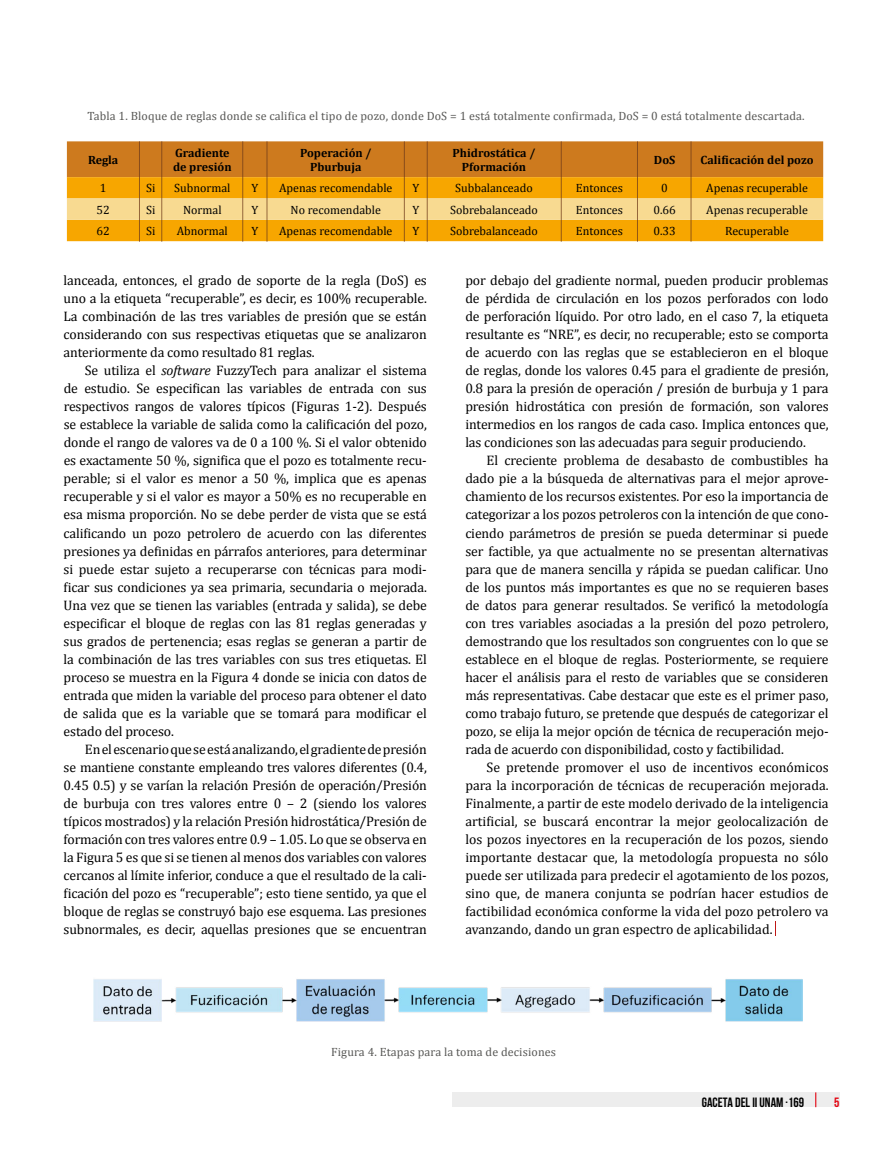
<style>
.page{position:relative;width:893px;height:1149px;background:#fff}
.page>*{position:absolute;margin:0;border:0;box-sizing:border-box;transform-origin:0 0}
.t1{font:13.8px/18px "Cambria";letter-spacing:-.01em;color:#000;text-align:justify}
.t2{font:700 13.5px "Bebas Neue";color:#000}
.t3{font:700 13.5px "Bebas Neue";color:#e30613}
.t4{font:12px "Cambria Math";color:#000}
.t5{font:12px "Cambria";letter-spacing:.01em;color:#585856}
.t6{font:700 12px/14.4px "Cambria";color:#000;text-align:center}
.s1{font-style:italic}
</style>
<div class="page">
<div style="left:452px;top:1092px;width:388px;height:14px;background:#ededed"></div>
<div style="left:67px;top:141px;width:756px;height:36px;background:#cd7a1e"></div>
<div style="left:67px;top:177px;width:756px;height:64px;background:#f7a600"></div>
<svg style="left:67px;top:198px;width:756px;height:22px;background:#f7d990"></svg>
<svg style="left:775px;top:921px;width:1px;height:13px"></svg>
<img style="left:94px;top:979px;width:709px;height:43px">
<hr style="left:139px;top:141px;width:1px;height:101px;background:#6e3a1a">
<hr style="left:161px;top:141px;width:1px;height:101px;background:#6e3a1a">
<hr style="left:242px;top:141px;width:1px;height:101px;background:#6e3a1a">
<hr style="left:267px;top:141px;width:1px;height:101px;background:#6e3a1a">
<hr style="left:404px;top:141px;width:1px;height:101px;background:#6e3a1a">
<hr style="left:561px;top:141px;width:1px;height:101px;background:#6e3a1a">
<hr style="left:637px;top:141px;width:1px;height:101px;background:#6e3a1a">
<hr style="left:691px;top:141px;width:1px;height:101px;background:#6e3a1a">
<hr style="left:427px;top:141px;width:1px;height:101px;background:#6e3a1a">
<p class="t5" style="left:88px;top:109px;width:719px">Tabla 1. Bloque de reglas donde se califica el tipo de pozo, donde DoS = 1 está totalmente confirmada, DoS = 0 está totalmente descartada.</p>
<p class="t6" style="left:88px;top:152px;width:32px">Regla</p>
<p class="t6" style="left:173px;top:145px;width:60px;text-align:left">Gradiente de presión</p>
<p class="t6" style="left:300px;top:145px;width:73px">Poperación /<br>Pburbuja</p>
<p class="t6" style="left:453px;top:145px;width:84px">Phidrostática /<br>Pformación</p>
<p class="t6" style="left:654px;top:152px;width:23px">DoS</p>
<p class="t6" style="left:701px;top:152px;width:115px">Calificación del pozo</p>
<p class="t4" style="left:100px;top:181px;width:8px">1</p>
<p class="t4" style="left:146px;top:181px;width:11px">Si</p>
<p class="t4" style="left:174px;top:181px;width:58px">Subnormal</p>
<p class="t4" style="left:252px;top:181px;width:8px">Y</p>
<p class="t4" style="left:279px;top:181px;width:115px">Apenas recomendable</p>
<p class="t4" style="left:412px;top:181px;width:8px">Y</p>
<p class="t4" style="left:455px;top:181px;width:79px">Subbalanceado</p>
<p class="t4" style="left:576px;top:181px;width:48px">Entonces</p>
<p class="t4" style="left:661px;top:181px;width:8px">0</p>
<p class="t4" style="left:706px;top:181px;width:103px">Apenas recuperable</p>
<p class="t4" style="left:97px;top:203px;width:15px">52</p>
<p class="t4" style="left:146px;top:203px;width:11px">Si</p>
<p class="t4" style="left:183px;top:203px;width:40px">Normal</p>
<p class="t4" style="left:252px;top:203px;width:8px">Y</p>
<p class="t4" style="left:291px;top:203px;width:92px">No recomendable</p>
<p class="t4" style="left:412px;top:203px;width:8px">Y</p>
<p class="t4" style="left:450px;top:203px;width:89px">Sobrebalanceado</p>
<p class="t4" style="left:576px;top:203px;width:48px">Entonces</p>
<p class="t4" style="left:653px;top:203px;width:24px">0.66</p>
<p class="t4" style="left:706px;top:203px;width:103px">Apenas recuperable</p>
<p class="t4" style="left:97px;top:224px;width:15px">62</p>
<p class="t4" style="left:146px;top:224px;width:11px">Si</p>
<p class="t4" style="left:177px;top:224px;width:53px">Abnormal</p>
<p class="t4" style="left:252px;top:224px;width:8px">Y</p>
<p class="t4" style="left:279px;top:224px;width:115px">Apenas recomendable</p>
<p class="t4" style="left:412px;top:224px;width:8px">Y</p>
<p class="t4" style="left:450px;top:224px;width:89px">Sobrebalanceado</p>
<p class="t4" style="left:576px;top:224px;width:48px">Entonces</p>
<p class="t4" style="left:653px;top:224px;width:24px">0.33</p>
<p class="t4" style="left:725px;top:224px;width:65px">Recuperable</p>
<p class="t1" style="left:465px;top:271px;width:365px">por debajo del gradiente normal, pueden producir problemas de pérdida de circulación en los pozos perforados con lodo de perforación líquido. Por otro lado, en el caso 7, la etiqueta resultante es “NRE”, es decir, no recuperable; esto se comporta de acuerdo con las reglas que se establecieron en el bloque de reglas, donde los valores 0.45 para el gradiente de presión, 0.8 para la presión de operación / presión de burbuja y 1 para presión hidrostática con presión de formación, son valores intermedios en los rangos de cada caso. Implica entonces que, las condiciones son las adecuadas para seguir produciendo.</p>
<p class="t1" style="left:465px;top:451px;width:365px;text-indent:21px">El creciente problema de desabasto de combustibles ha dado pie a la búsqueda de alternativas para el mejor aprove&shy;chamiento de los recursos existentes. Por eso la importancia de categorizar a los pozos petroleros con la intención de que cono&shy;ciendo parámetros de presión se pueda determinar si puede ser factible, ya que actualmente no se presentan alternativas para que de manera sencilla y rápida se puedan calificar. Uno de los puntos más importantes es que no se requieren bases de datos para generar resultados. Se verificó la metodología con tres variables asociadas a la presión del pozo petrolero, demostrando que los resultados son congruentes con lo que se establece en el bloque de reglas. Posteriormente, se requiere hacer el análisis para el resto de variables que se consideren más representativas. Cabe destacar que este es el primer paso, como trabajo futuro, se pretende que después de categorizar el pozo, se elija la mejor opción de técnica de recuperación mejo&shy;rada de acuerdo con disponibilidad, costo y factibilidad.</p>
<p class="t1" style="left:465px;top:757px;width:365px;text-indent:21px">Se pretende promover el uso de incentivos económicos para la incorporación de técnicas de recuperación mejorada.<br>Finalmente, a partir de este modelo derivado de la inteligencia artificial, se buscará encontrar la mejor geolocalización de los pozos inyectores en la recuperación de los pozos, siendo importante destacar que, la metodología propuesta no sólo puede ser utilizada para predecir el agotamiento de los pozos, sino que, de manera conjunta se podrían hacer estudios de factibilidad económica conforme la vida del pozo petrolero va avanzando, dando un gran espectro de aplicabilidad.</p>
<p class="t1" style="left:64px;top:271px;width:365px">lanceada, entonces, el grado de soporte de la regla (DoS) es uno a la etiqueta “recuperable”, es decir, es 100% recuperable.<br>La combinación de las tres variables de presión que se están considerando con sus respectivas etiquetas que se analizaron anteriormente da como resultado 81 reglas.</p>
<p class="t1" style="left:64px;top:361px;width:365px;text-indent:21px">Se utiliza el <span class="s1">software</span> FuzzyTech para analizar el sistema de estudio. Se especifican las variables de entrada con sus respectivos rangos de valores típicos (Figuras 1-2). Después se establece la variable de salida como la calificación del pozo, donde el rango de valores va de 0 a 100 %. Si el valor obtenido es exactamente 50 %, significa que el pozo es totalmente recu&shy;perable; si el valor es menor a 50 %, implica que es apenas recuperable y si el valor es mayor a 50% es no recuperable en esa misma proporción. No se debe perder de vista que se está calificando un pozo petrolero de acuerdo con las diferentes presiones ya definidas en párrafos anteriores, para determinar si puede estar sujeto a recuperarse con técnicas para modi&shy;ficar sus condiciones ya sea primaria, secundaria o mejorada.<br>Una vez que se tienen las variables (entrada y salida), se debe especificar el bloque de reglas con las 81 reglas generadas y sus grados de pertenencia; esas reglas se generan a partir de la combinación de las tres variables con sus tres etiquetas. El proceso se muestra en la Figura 4 donde se inicia con datos de entrada que miden la variable del proceso para obtener el dato de salida que es la variable que se tomará para modificar el estado del proceso.</p>
<p class="t1" style="left:64px;top:739px;width:365px;text-indent:21px">En el escenario que se está analizando, el gradiente de presión se mantiene constante empleando tres valores diferentes (0.4, 0.45 0.5) y se varían la relación Presión de operación/Presión de burbuja con tres valores entre 0 – 2 (siendo los valores típicos mostrados) y la relación Presión hidrostática/Presión de formación con tres valores entre 0.9 – 1.05. Lo que se observa en la Figura 5 es que si se tienen al menos dos variables con valores cercanos al límite inferior, conduce a que el resultado de la cali&shy;ficación del pozo es “recuperable”; esto tiene sentido, ya que el bloque de reglas se construyó bajo ese esquema. Las presiones subnormales, es decir, aquellas presiones que se encuentran</p>
<p class="t5" style="left:331px;top:1044px;width:226px">Figura 4. Etapas para la toma de decisiones</p>
<p class="t2" style="left:702px;top:1094px;width:104px">GACETA DEL II UNAM ·169</p>
<p class="t3" style="left:834px;top:1094px;width:7px">5</p>
</div>
